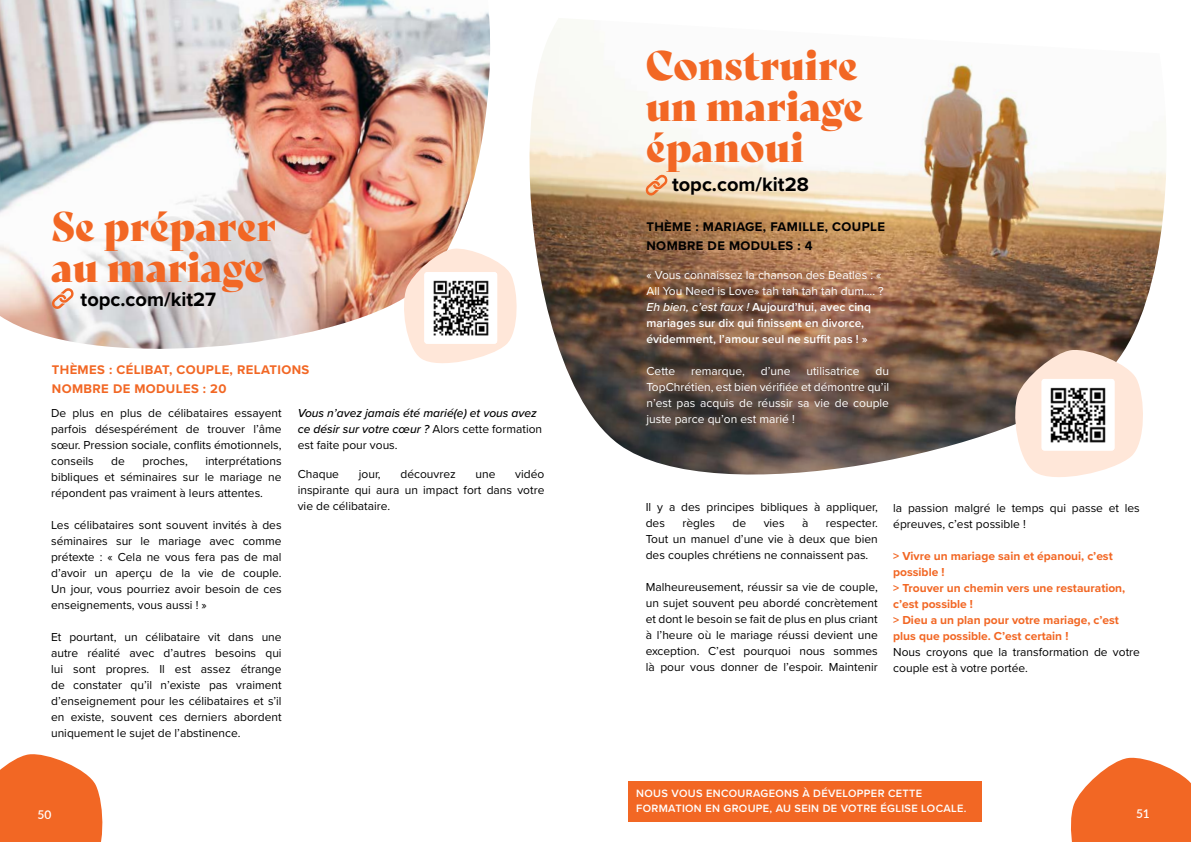
<style>
.page{position:relative;width:1191px;height:842px;background:#fff}
.page>*{position:absolute;margin:0;border:0;box-sizing:border-box;transform-origin:0 0}
.t1{font:40px/41px "Bely Display";color:#f26724}
.t2{font:700 20px "Proxima Nova";color:#000}
.t3{font:700 13px/19px "Proxima Nova";letter-spacing:.03em;color:#f26724}
.t4{font:700 13px/19px "Proxima Nova";letter-spacing:.03em;color:#000}
.t5{font:12px/16px "Proxima Nova";color:#000;text-align:justify}
.t6{font:600 12px/16px "Proxima Nova";color:#fff}
.t7{font:700 12px/16px "Proxima Nova";color:#f26724}
.t8{font:12px/16px "Proxima Nova";color:#fff;text-align:justify}
.t9{font:italic 500 12px/16px "Proxima Nova";color:#000}
.t10{font:600 12px "Lato";color:#fff}
.t11{font:600 11px/15px "Proxima Nova";letter-spacing:.03em;color:#fff}
.s1{font-weight:400;font-style:normal}
.s2{font-weight:400}
.s3{font-weight:500;font-style:italic}
</style>
<div class="page">
<img style="left:529px;top:26px;width:637px;height:449px">
<img style="left:0;top:0;width:490px;height:349px">
<svg style="left:0;top:754px;width:103px;height:88px;background:#f37a40"></svg>
<svg style="left:1071px;top:757px;width:120px;height:85px"></svg>
<svg style="left:400px;top:247px;width:117px;height:116px"></svg>
<img style="left:424px;top:272px;width:73px;height:72px">
<svg style="left:1011px;top:348px;width:135px;height:129px"></svg>
<img style="left:1041px;top:379px;width:73px;height:71px">
<div style="left:628px;top:781px;width:354px;height:41px;background:#f26724"></div>
<svg style="left:645px;top:174px;width:23px;height:22px"></svg>
<svg style="left:51px;top:287px;width:23px;height:23px"></svg>
<h1 class="t1" style="left:646px;top:42px;width:219px">Construire un mariage épanoui</h1>
<h1 class="t1" style="left:51px;top:203px;width:226px">Se préparer au mariage</h1>
<h2 class="t2" style="left:81px;top:284px;width:137px">topc.com/kit27</h2>
<p class="t3" style="left:52px;top:360px;width:259px">THÈMES : CÉLIBAT, COUPLE, RELATIONS<br>NOMBRE DE MODULES : 20</p>
<p class="t5" style="left:51px;top:404px;width:232px">De plus en plus de célibataires essayent parfois désespérément de trouver l’âme sœur. Pression sociale, conflits émotionnels, conseils</p>
<p class="t5" style="left:51px;top:452px;width:232px;text-indent:154px">interprétations bibliques et séminaires sur le mariage ne répondent pas vraiment à leurs attentes.</p>
<p class="t5" style="left:51px;top:516px;width:232px">Les célibataires sont souvent invités à des séminaires sur le mariage avec comme prétexte : « Cela ne vous fera pas de mal d’avoir un aperçu de la vie de couple.<br>Un jour, vous pourriez avoir besoin de ces enseignements, vous aussi ! »</p>
<p class="t5" style="left:51px;top:628px;width:232px">Et pourtant, un célibataire vit dans une autre réalité avec d’autres besoins qui lui sont propres. Il est assez étrange de constater qu’il n’existe pas vraiment d’enseignement pour les célibataires et s’il en existe, souvent ces derniers abordent uniquement le sujet de l’abstinence.</p>
<p class="t5" style="left:111px;top:452px;width:15px">de</p>
<p class="t5" style="left:142px;top:452px;width:47px">proches,</p>
<p class="t9" style="left:298px;top:404px;width:246px">Vous n’avez jamais été marié(e) et vous avez ce désir sur votre cœur ? <span class="s1">Alors cette formation est faite pour vous.</span></p>
<p class="t5" style="left:298px;top:465px;width:43px">Chaque</p>
<p class="t5" style="left:359px;top:465px;width:23px">jour,</p>
<p class="t5" style="left:400px;top:465px;width:57px">découvrez</p>
<p class="t5" style="left:475px;top:465px;width:21px">une</p>
<p class="t5" style="left:298px;top:465px;width:248px;text-indent:217px">vidéo inspirante qui aura un impact fort dans votre vie de célibataire.</p>
<h2 class="t2" style="left:672px;top:169px;width:138px">topc.com/kit28</h2>
<p class="t4" style="left:646px;top:217px;width:240px">THÈME : MARIAGE, FAMILLE, COUPLE<br>NOMBRE DE MODULES : 4</p>
<p class="t6" style="left:646px;top:267px;width:239px"><span class="s2">« Vous connaissez la chanson des Beatles : « All You Need is Love» tah tah tah tah dum.... ?<br></span><span class="s3">Eh bien, c’est faux !</span> Aujourd’hui, avec cinq mariages sur dix qui finissent en divorce, évidemment, l’amour seul ne suffit pas ! »</p>
<p class="t8" style="left:646px;top:363px;width:30px">Cette</p>
<p class="t8" style="left:691px;top:363px;width:55px">remarque,</p>
<p class="t8" style="left:761px;top:363px;width:31px">d’une</p>
<p class="t8" style="left:806px;top:363px;width:55px">utilisatrice</p>
<p class="t8" style="left:646px;top:363px;width:244px;text-indent:229px">du TopChrétien, est bien vérifiée et démontre qu’il n’est pas acquis de réussir sa vie de couple juste parce qu’on est marié !</p>
<p class="t5" style="left:646px;top:499px;width:233px">Il y a des principes bibliques à appliquer, des</p>
<p class="t5" style="left:682px;top:515px;width:34px">règles</p>
<p class="t5" style="left:732px;top:515px;width:15px">de</p>
<p class="t5" style="left:763px;top:515px;width:22px">vies</p>
<p class="t5" style="left:802px;top:515px;width:8px">à</p>
<p class="t5" style="left:646px;top:515px;width:233px;text-indent:180px">respecter.<br>Tout un manuel d’une vie à deux que bien des couples chrétiens ne connaissent pas.</p>
<p class="t5" style="left:646px;top:579px;width:233px">Malheureusement, réussir sa vie de couple, un sujet souvent peu abordé concrètement et dont le besoin se fait de plus en plus criant à l’heure où le mariage réussi devient une exception. C’est pourquoi nous sommes là pour vous donner de l’espoir. Maintenir</p>
<p class="t5" style="left:893px;top:499px;width:248px">la passion malgré le temps qui passe et les épreuves, c’est possible !</p>
<p class="t7" style="left:893px;top:547px;width:234px">&gt; Vivre un mariage sain et épanoui, c’est possible !<br>&gt; Trouver un chemin vers une restauration, c’est possible !<br>&gt; Dieu a un plan pour votre mariage, c’est plus que possible. C’est certain !</p>
<p class="t5" style="left:893px;top:643px;width:248px">Nous croyons que la transformation de votre couple est à votre portée.</p>
<p class="t11" style="left:636px;top:785px;width:332px">NOUS VOUS ENCOURAGEONS À DÉVELOPPER CETTE<br>FORMATION EN GROUPE, AU SEIN DE VOTRE ÉGLISE LOCALE.</p>
<p class="t10" style="left:37px;top:806px;width:15px">50</p>
<p class="t10" style="left:1136px;top:805px;width:15px">51</p>
</div>
